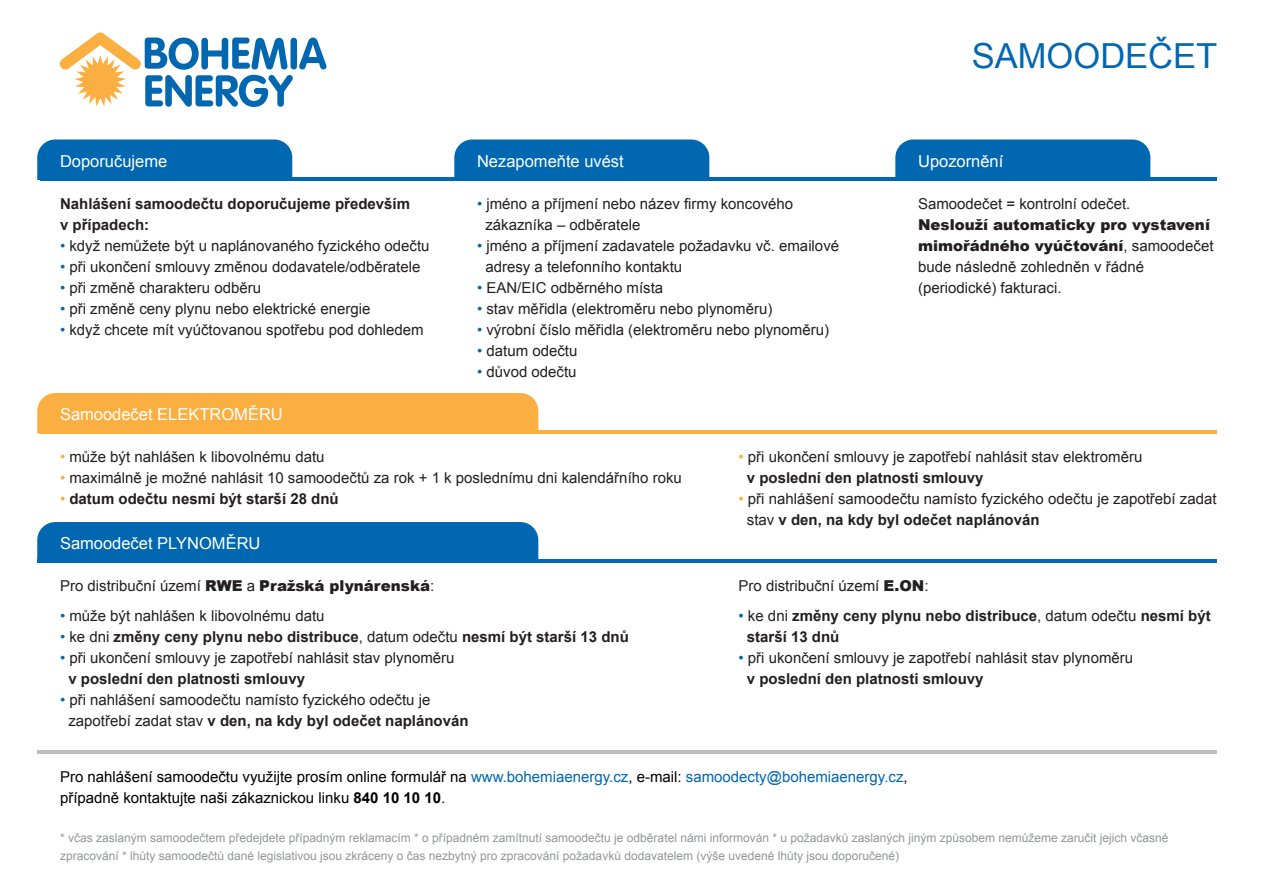
<style>
.page{position:relative;width:1263px;height:893px;background:#fff}
.page>*{position:absolute;margin:0;border:0;box-sizing:border-box;transform-origin:0 0}
.t1{font:34.5px "Arial";color:#0067b0}
.t2{font:16.5px "Arial";color:#fff}
.t3{font:15px/21px "Arial";color:#231f20}
.t4{font:700 15px/21px "Arial";color:#231f20}
.t5{font:15px/21px "Arial";color:#000}
.t6{font:12px/18px "Arial";color:#939598}
.s1{color:#0067b0}
.s2{font-weight:900}
.s3{color:#faaf40}
.s4{font-weight:400;color:#faaf40}
.s5{font-weight:400;color:#0067b0}
.s6{font-weight:400}
.s7{font-weight:700}
</style>
<div class="page">
<div style="left:37px;top:139px;width:255px;height:41px;background:#0067b0"></div>
<div style="left:290px;top:38px;width:7px;height:31px;background:#0067b0;border-radius:3px"></div>
<svg style="left:299px;top:38px;width:27px;height:31px"></svg>
<svg style="left:59px;top:33px;width:234px;height:74px"></svg>
<div style="left:37px;top:393px;width:501px;height:40px;background:#faaf40"></div>
<div style="left:37px;top:522px;width:501px;height:38px;background:#0067b0"></div>
<div style="left:454px;top:139px;width:255px;height:38px;background:#0067b0"></div>
<div style="left:895px;top:139px;width:255px;height:38px;background:#0067b0"></div>
<hr style="left:40px;top:177px;width:1176px;height:3px;background:#0067b0">
<hr style="left:40px;top:431px;width:1176px;height:3px;background:#faaf40">
<hr style="left:37px;top:560px;width:1179px;height:3px;background:#0067b0">
<hr style="left:37px;top:750px;width:1179px;height:3px;background:#bcbec0">
<p class="t2" style="left:60px;top:150px;width:109px">Doporučujeme</p>
<p class="t4" style="left:60px;top:193px;width:352px">Nahlášení samoodečtu doporučujeme především v případech:</p>
<p class="t3" style="left:60px;top:235px;width:371px"><span class="s1">•</span> když nemůžete být u naplánovaného fyzického odečtu</p>
<p class="t3" style="left:60px;top:256px;width:362px"><span class="s1">•</span> při ukončení smlouvy změnou dodavatele/odběratele</p>
<p class="t3" style="left:60px;top:277px;width:203px"><span class="s1">•</span> při změně charakteru odběru</p>
<p class="t3" style="left:60px;top:298px;width:312px"><span class="s1">•</span> při změně ceny plynu nebo elektrické energie</p>
<p class="t3" style="left:60px;top:319px;width:365px"><span class="s1">•</span> když chcete mít vyúčtovanou spotřebu pod dohledem</p>
<p class="t2" style="left:477px;top:150px;width:148px">Nezapomeňte uvést</p>
<p class="t3" style="left:485px;top:193px;width:309px;text-indent:-8px"><span class="s1">•</span> jméno a příjmení nebo název firmy koncového zákazníka – odběratele</p>
<p class="t3" style="left:485px;top:235px;width:355px;text-indent:-8px"><span class="s1">•</span> jméno a příjmení zadavatele požadavku vč. emailové adresy a telefonního kontaktu</p>
<p class="t3" style="left:477px;top:277px;width:188px"><span class="s1">•</span> EAN/EIC odběrného místa</p>
<p class="t3" style="left:477px;top:298px;width:297px"><span class="s1">•</span> stav měřidla (elektroměru nebo plynoměru)</p>
<p class="t3" style="left:477px;top:319px;width:354px"><span class="s1">•</span> výrobní číslo měřidla (elektroměru nebo plynoměru)</p>
<p class="t3" style="left:477px;top:340px;width:102px"><span class="s1">•</span> datum odečtu</p>
<p class="t3" style="left:477px;top:361px;width:101px"><span class="s1">•</span> důvod odečtu</p>
<h1 class="t1" style="left:972px;top:33px;width:247px">SAMOODEČET</h1>
<p class="t2" style="left:918px;top:150px;width:87px">Upozornění</p>
<p class="t3" style="left:918px;top:193px;width:214px">Samoodečet = kontrolní odečet.</p>
<p class="t3" style="left:918px;top:214px;width:297px"><span class="s2">Neslouží automaticky pro vystavení mimořádného vyúčtování</span>, samoodečet bude následně zohledněn v řádné (periodické) fakturaci.</p>
<p class="t2" style="left:60px;top:403px;width:224px">Samoodečet ELEKTROMĚRU</p>
<p class="t3" style="left:60px;top:446px;width:266px"><span class="s3">•</span> může být nahlášen k libovolnému datu</p>
<p class="t3" style="left:60px;top:467px;width:623px"><span class="s3">•</span> maximálně je možné nahlásit 10 samoodečtů za rok + 1 k poslednímu dni kalendářního roku</p>
<p class="t4" style="left:60px;top:489px;width:280px"><span class="s4">•</span> datum odečtu nesmí být starší 28 dnů</p>
<p class="t2" style="left:60px;top:532px;width:202px">Samoodečet PLYNOMĚRU</p>
<p class="t3" style="left:60px;top:575px;width:376px">Pro distribuční území <span class="s2">RWE</span> a <span class="s2">Pražská plynárenská</span>:</p>
<p class="t3" style="left:60px;top:605px;width:266px"><span class="s1">•</span> může být nahlášen k libovolnému datu</p>
<p class="t4" style="left:60px;top:627px;width:570px"><span class="s5">•</span> <span class="s6">ke dni</span> změny ceny plynu nebo distribuce<span class="s6">, datum odečtu</span> nesmí být starší 13 dnů</p>
<p class="t3" style="left:68px;top:647px;width:388px;text-indent:-8px"><span class="s1">•</span> při ukončení smlouvy je zapotřebí nahlásit stav plynoměru <span class="s7">v poslední den platnosti smlouvy</span></p>
<p class="t3" style="left:68px;top:689px;width:402px;text-indent:-8px"><span class="s1">•</span> při nahlášení samoodečtu namísto fyzického odečtu je zapotřebí zadat stav <span class="s7">v den, na kdy byl odečet naplánován</span></p>
<p class="t3" style="left:747px;top:446px;width:397px;text-indent:-8px"><span class="s3">•</span> při ukončení smlouvy je zapotřebí nahlásit stav elektroměru <span class="s7">v poslední den platnosti smlouvy</span></p>
<p class="t3" style="left:747px;top:488px;width:471px;text-indent:-8px"><span class="s3">•</span> při nahlášení samoodečtu namísto fyzického odečtu je zapotřebí zadat stav <span class="s7">v den, na kdy byl odečet naplánován</span></p>
<p class="t3" style="left:738px;top:575px;width:192px">Pro distribuční území <span class="s2">E.ON</span>:</p>
<p class="t4" style="left:747px;top:606px;width:465px;text-indent:-8px"><span class="s5">•</span> <span class="s6">ke dni</span> změny ceny plynu nebo distribuce<span class="s6">, datum odečtu</span> nesmí být starší 13 dnů</p>
<p class="t3" style="left:747px;top:647px;width:388px;text-indent:-8px"><span class="s1">•</span> při ukončení smlouvy je zapotřebí nahlásit stav plynoměru <span class="s7">v poslední den platnosti smlouvy</span></p>
<p class="t5" style="left:60px;top:766px;width:849px">Pro nahlášení samoodečtu využijte prosím online formulář na <span class="s1">www.bohemiaenergy.cz</span>, e-mail: <span class="s1">samoodecty@bohemiaenergy.cz</span>, případně kontaktujte naši zákaznickou linku <span class="s7">840 10 10 10</span>.</p>
<p class="t6" style="left:60px;top:828px;width:1110px">* včas zaslaným samoodečtem předejdete případným reklamacím * o případném zamítnutí samoodečtu je odběratel námi informován * u požadavků zaslaných jiným způsobem nemůžeme zaručit jejich včasné zpracování * lhůty samoodečtů dané legislativou jsou zkráceny o čas nezbytný pro zpracování požadavků dodavatelem (výše uvedené lhůty jsou doporučené)</p>
</div>
